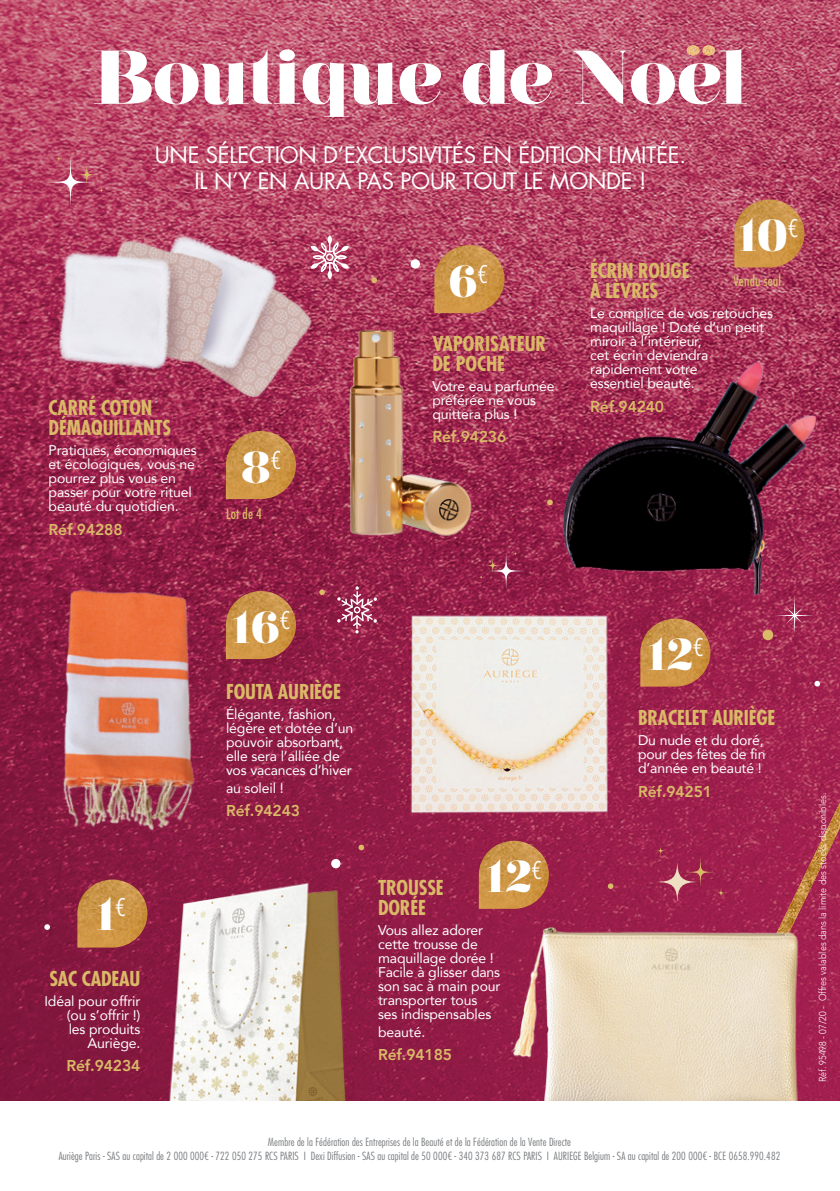
<style>
.page{position:relative;width:840px;height:1191px;background:#fff}
.page>*{position:absolute;margin:0;border:0;box-sizing:border-box;transform-origin:0 0}
.t1{font:900 76px "Nouvelle Vague For AB";letter-spacing:-.01em;color:#fff}
.t2{font:900 44.8px "Nouvelle Vague For AB";color:#fff}
.t3{font:22px/26px "Futura";letter-spacing:-.01em;color:#fff;text-align:center}
.t4{font:700 condensed 20px/20px "Futura";letter-spacing:-.01em;color:#dab967}
.t5{font:800 15.6px "Avenir";letter-spacing:-.01em;color:#dab967}
.t6{font:14px/14px "Avenir";letter-spacing:-.01em;color:#fff}
.t7{font:condensed 14px "Futura";letter-spacing:.01em;color:#dab967}
.t8{font:300 condensed 11px/14px "Futura";letter-spacing:.01em;color:#7a7c7f;text-align:center}
.t9{font:300 10px "Avenir LT Std";color:#fff;scale:.9 1}
</style>
<div class="page">
<img style="left:0;top:0;width:839px;height:1101px">
<img style="left:651px;top:802px;width:188px;height:299px">
<img style="left:499px;top:878px;width:335px;height:223px">
<svg style="left:654px;top:859px;width:45px;height:45px"></svg>
<svg style="left:684px;top:856px;width:42px;height:42px;background:#a1284f"></svg>
<svg style="left:654px;top:845px;width:12px;height:11px"></svg>
<svg style="left:774px;top:610px;width:39px;height:25px"></svg>
<svg style="left:47px;top:154px;width:58px;height:26px;background:#be516c"></svg>
<img style="left:0;top:180px;width:352px;height:278px">
<img style="left:0;top:532px;width:292px;height:357px">
<img style="left:324px;top:310px;width:169px;height:241px">
<img style="left:434px;top:245px;width:70px;height:68px">
<svg style="left:310px;top:235px;width:39px;height:44px"></svg>
<div style="left:762px;top:629px;width:10px;height:11px;background:#dab967;border-radius:50%"></div>
<svg style="left:319px;top:589px;width:6px;height:6px"></svg>
<svg style="left:607px;top:883px;width:6px;height:6px"></svg>
<svg style="left:371px;top:277px;width:6px;height:6px"></svg>
<svg style="left:337px;top:586px;width:40px;height:47px;background:#aa4d6d"></svg>
<div style="left:410px;top:259px;width:10px;height:9px;background:#fff;border-radius:50%"></div>
<svg style="left:44px;top:924px;width:6px;height:6px"></svg>
<svg style="left:814px;top:681px;width:5px;height:5px"></svg>
<img style="left:686px;top:45px;width:28px;height:10px">
<img style="left:226px;top:431px;width:70px;height:68px">
<img style="left:226px;top:591px;width:70px;height:68px">
<img style="left:478px;top:840px;width:70px;height:69px">
<img style="left:405px;top:606px;width:211px;height:213px">
<img style="left:640px;top:618px;width:70px;height:68px">
<img style="left:135px;top:829px;width:236px;height:272px">
<img style="left:77px;top:879px;width:70px;height:68px">
<img style="left:513px;top:330px;width:326px;height:280px">
<img style="left:734px;top:199px;width:70px;height:68px">
<svg style="left:477px;top:550px;width:47px;height:39px;background:#992d51"></svg>
<h1 class="t1" style="left:93px;top:32px;width:655px">Boutique de Noel</h1>
<h3 class="t3" style="left:155px;top:142px;width:532px">UNE SÉLECTION D’EXCLUSIVITÉS EN ÉDITION LIMITÉE.<br>IL N’Y EN AURA PAS POUR TOUT LE MONDE !</h3>
<h3 class="t4" style="left:49px;top:398px;width:124px">CARRÉ COTON<br>DÉMAQUILLANTS</h3>
<p class="t6" style="left:49px;top:443px;width:150px">Pratiques, économiques et écologiques, vous ne pourrez plus vous en passer pour votre rituel beauté du quotidien.</p>
<p class="t5" style="left:49px;top:517px;width:75px">Réf.94288</p>
<h2 class="t2" style="left:241px;top:440px;width:41px">8<sup>€</sup></h2>
<p class="t7" style="left:226px;top:505px;width:37px">Lot de 4</p>
<h2 class="t2" style="left:448px;top:254px;width:40px">6<sup>€</sup></h2>
<h3 class="t4" style="left:432px;top:334px;width:115px">VAPORISATEUR<br>DE POCHE</h3>
<p class="t6" style="left:432px;top:378px;width:124px">Votre eau parfumée préférée ne vous quittera plus !</p>
<p class="t5" style="left:432px;top:424px;width:75px">Réf.94236</p>
<h2 class="t2" style="left:738px;top:209px;width:61px">10<sup>€</sup></h2>
<p class="t7" style="left:733px;top:272px;width:49px">Vendu seul</p>
<h3 class="t4" style="left:590px;top:261px;width:101px">ÉCRIN ROUGE<br>À LÈVRES</h3>
<p class="t6" style="left:590px;top:306px;width:184px">Le complice de vos retouches maquillage ! Doté d’un petit miroir à l’intérieur,<br>cet écrin deviendra rapidement votre<br>essentiel beauté.</p>
<p class="t5" style="left:590px;top:394px;width:75px">Réf.94240</p>
<h2 class="t2" style="left:97px;top:887px;width:30px">1<sup>€</sup></h2>
<h3 class="t4" style="left:49px;top:968px;width:92px">SAC CADEAU</h3>
<p class="t6" style="left:44px;top:993px;width:97px;text-align:right">Idéal pour offrir (ou s’offrir !)<br>les produits<br>Auriège.</p>
<p class="t5" style="left:66px;top:1053px;width:75px">Réf.94234</p>
<h2 class="t2" style="left:232px;top:600px;width:59px">16<sup>€</sup></h2>
<h3 class="t4" style="left:226px;top:682px;width:116px">FOUTA AURIÈGE</h3>
<p class="t6" style="left:226px;top:706px;width:129px">Élégante, fashion, légère et dotée d’un pouvoir absorbant, elle sera l’alliée de vos vacances d’hiver</p>
<p class="t6" style="left:226px;top:780px;width:59px">au soleil !</p>
<p class="t5" style="left:226px;top:798px;width:75px">Réf.94243</p>
<h2 class="t2" style="left:486px;top:850px;width:57px">12<sup>€</sup></h2>
<h3 class="t4" style="left:378px;top:878px;width:67px">TROUSSE<br>DORÉE</h3>
<p class="t6" style="left:378px;top:922px;width:124px">Vous allez adorer cette trousse de maquillage dorée !<br>Facile à glisser dans son sac à main pour transporter tous<br>ses indispensables</p>
<p class="t6" style="left:378px;top:1024px;width:49px">beauté.</p>
<p class="t5" style="left:378px;top:1043px;width:75px">Réf.94185</p>
<h2 class="t2" style="left:647px;top:628px;width:57px">12<sup>€</sup></h2>
<h3 class="t4" style="left:637px;top:708px;width:139px">BRACELET AURIÈGE</h3>
<p class="t6" style="left:637px;top:732px;width:129px">Du nude et du doré, pour des fêtes de fin d’année en beauté !</p>
<p class="t5" style="left:637px;top:779px;width:75px">Réf.94251</p>
<p class="t8" style="left:59px;top:1134px;width:722px">Membre de la Fédération des Entreprises de la Beauté et de la Fédération de la Vente Directe<br>Auriège Paris - SAS au capital de 2 000 000€ - 722 050 275 RCS PARIS I Dexi Diffusion - SAS au capital de 50 000€ - 340 373 687 RCS PARIS I AURIEGE Belgium - SA au capital de 200 000€ - BCE 0658.990.482</p>
<p class="t9" style="left:816px;top:1082px;width:323px;rotate:-90deg">Réf. 95498 - 07/20 - Offres valables dans la limite des stocks disponibles.</p>
</div>
